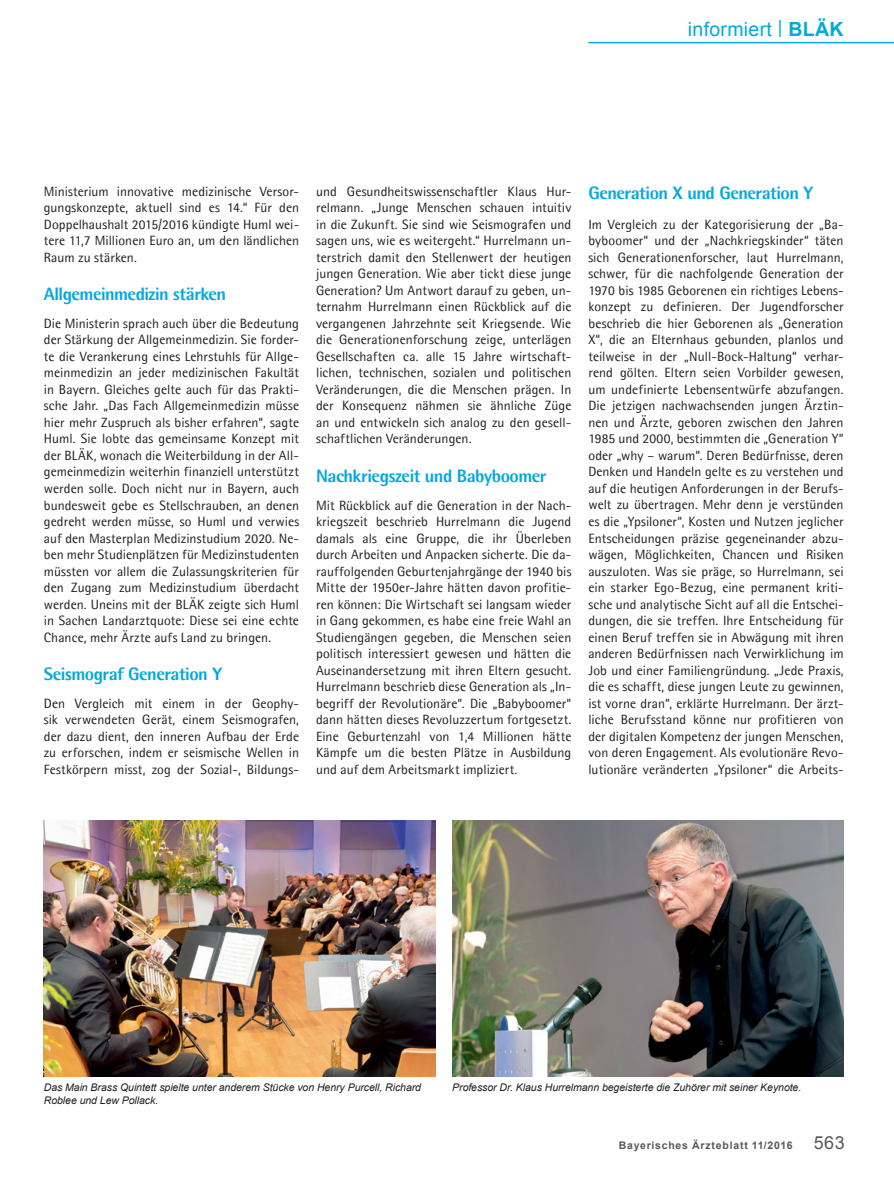
<style>
.page{position:relative;width:894px;height:1189px;background:#fff}
.page>*{position:absolute;margin:0;border:0;box-sizing:border-box;transform-origin:0 0}
.t1{font:19.5px "Arial";letter-spacing:.015em;color:#00a9e0}
.t2{font:800 18px "Agfa Rotis Semisans";letter-spacing:-.03em;color:#00a9e0}
.t3{font:13.5px/16.5px "Agfa Rotis Semisans";letter-spacing:.005em;color:#231f20;text-align:justify}
.t4{font:italic 10.5px/13.5px "Arial";letter-spacing:-.005em;color:#231f20}
.t5{font:700 10.5px "Arial";letter-spacing:.075em;color:#58595b}
.s1{font-weight:700}
.s2{font-weight:400;font-size:18px}
</style>
<div class="page">
<hr style="left:588px;top:42px;width:305px;height:1px;background:#00a9e0">
<img style="left:44px;top:820px;width:391px;height:255px">
<img style="left:452px;top:820px;width:391px;height:255px">
<h1 class="t1" style="left:688px;top:18px;width:157px">informiert <sup>|</sup> <span class="s1">BLÄK</span></h1>
<p class="t3" style="left:44px;top:183px;width:257px">Ministerium innovative medizinische Versor&shy;gungskonzepte, aktuell sind es 14.“ Für den Doppelhaushalt 2015/2016 kündigte Huml wei&shy;tere 11,7 Millionen Euro an, um den ländlichen Raum zu stärken.</p>
<h2 class="t2" style="left:44px;top:282px;width:184px">Allgemeinmedizin stärken</h2>
<p class="t3" style="left:44px;top:315px;width:257px">Die Ministerin sprach auch über die Bedeutung der Stärkung der Allgemeinmedizin. Sie forder&shy;te die Verankerung eines Lehrstuhls für Allge&shy;meinmedizin an jeder medizinischen Fakultät in Bayern. Gleiches gelte auch für das Prakti&shy;sche Jahr. „Das Fach Allgemeinmedizin müsse hier mehr Zuspruch als bisher erfahren“, sagte Huml. Sie lobte das gemeinsame Konzept mit der BLÄK, wonach die Weiterbildung in der All&shy;gemeinmedizin weiterhin finanziell unterstützt werden solle. Doch nicht nur in Bayern, auch bundesweit gebe es Stellschrauben, an denen gedreht werden müsse, so Huml und verwies auf den Masterplan Medizinstudium 2020. Ne&shy;ben mehr Studienplätzen für Medizinstudenten müssten vor allem die Zulassungskriterien für den Zugang zum Medizinstudium überdacht werden. Uneins mit der BLÄK zeigte sich Huml in Sachen Landarztquote: Diese sei eine echte Chance, mehr Ärzte aufs Land zu bringen.</p>
<h2 class="t2" style="left:44px;top:662px;width:180px">Seismograf Generation Y</h2>
<p class="t3" style="left:44px;top:694px;width:257px">Den Vergleich mit einem in der Geophy&shy;sik verwendeten Gerät, einem Seismografen, der dazu dient, den inneren Aufbau der Erde zu erforschen, indem er seismische Wellen in Festkörpern misst, zog der Sozial-, Bildungs-</p>
<p class="t3" style="left:316px;top:183px;width:257px">und Gesundheitswissenschaftler Klaus Hur&shy;relmann. „Junge Menschen schauen intuitiv in die Zukunft. Sie sind wie Seismografen und sagen uns, wie es weitergeht.“ Hurrelmann un&shy;terstrich damit den Stellenwert der heutigen jungen Generation. Wie aber tickt diese junge Generation? Um Antwort darauf zu geben, un&shy;ternahm Hurrelmann einen Rückblick auf die vergangenen Jahrzehnte seit Kriegsende. Wie die Generationenforschung zeige, unterlägen Gesellschaften ca. alle 15 Jahre wirtschaft&shy;lichen, technischen, sozialen und politischen Veränderungen, die die Menschen prägen. In der Konsequenz nähmen sie ähnliche Züge an und entwickeln sich analog zu den gesell&shy;schaftlichen Veränderungen.</p>
<h2 class="t2" style="left:316px;top:464px;width:232px">Nachkriegszeit und Babyboomer</h2>
<p class="t3" style="left:316px;top:496px;width:257px">Mit Rückblick auf die Generation in der Nach&shy;kriegszeit beschrieb Hurrelmann die Jugend damals als eine Gruppe, die ihr Überleben durch Arbeiten und Anpacken sicherte. Die da&shy;rauffolgenden Geburtenjahrgänge der 1940 bis Mitte der 1950er-Jahre hätten davon profitie&shy;ren können: Die Wirtschaft sei langsam wieder in Gang gekommen, es habe eine freie Wahl an Studiengängen gegeben, die Menschen seien politisch interessiert gewesen und hätten die Auseinandersetzung mit ihren Eltern gesucht.<br>Hurrelmann beschrieb diese Generation als „In&shy;begriff der Revolutionäre“. Die „Babyboomer“ dann hätten dieses Revoluzzertum fortgesetzt.<br>Eine Geburtenzahl von 1,4 Millionen hätte Kämpfe um die besten Plätze in Ausbildung und auf dem Arbeitsmarkt impliziert.</p>
<h2 class="t2" style="left:588px;top:181px;width:226px">Generation X und Generation Y</h2>
<p class="t3" style="left:588px;top:216px;width:257px">Im Vergleich zu der Kategorisierung der „Ba&shy;byboomer“ und der „Nachkriegskinder“ täten sich Generationenforscher, laut Hurrelmann, schwer, für die nachfolgende Generation der 1970 bis 1985 Geborenen ein richtiges Lebens&shy;konzept zu definieren. Der Jugendforscher beschrieb die hier Geborenen als „Generation X“, die an Elternhaus gebunden, planlos und teilweise in der „Null-Bock-Haltung“ verhar&shy;rend gölten. Eltern seien Vorbilder gewesen, um undefinierte Lebensentwürfe abzufangen.<br>Die jetzigen nachwachsenden jungen Ärztin&shy;nen und Ärzte, geboren zwischen den Jahren 1985 und 2000, bestimmten die „Generation Y“ oder „why – warum“. Deren Bedürfnisse, deren Denken und Handeln gelte es zu verstehen und auf die heutigen Anforderungen in der Berufs&shy;welt zu übertragen. Mehr denn je verstünden es die „Ypsiloner“, Kosten und Nutzen jeglicher Entscheidungen präzise gegeneinander abzu&shy;wägen, Möglichkeiten, Chancen und Risiken auszuloten. Was sie präge, so Hurrelmann, sei ein starker Ego-Bezug, eine permanent kriti&shy;sche und analytische Sicht auf all die Entschei&shy;dungen, die sie treffen. Ihre Entscheidung für einen Beruf treffen sie in Abwägung mit ihren anderen Bedürfnissen nach Verwirklichung im Job und einer Familiengründung. „Jede Praxis, die es schafft, diese jungen Leute zu gewinnen, ist vorne dran“, erklärte Hurrelmann. Der ärzt&shy;liche Berufsstand könne nur profitieren von der digitalen Kompetenz der jungen Menschen, von deren Engagement. Als evolutionäre Revo&shy;lutionäre veränderten „Ypsiloner“ die Arbeits-</p>
<p class="t4" style="left:44px;top:1079px;width:379px">Das Main Brass Quintett spielte unter anderem Stücke von Henry Purcell, Richard<br>Roblee und Lew Pollack.</p>
<p class="t4" style="left:452px;top:1079px;width:350px">Professor Dr. Klaus Hurrelmann begeisterte die Zuhörer mit seiner Keynote.</p>
<p class="t5" style="left:619px;top:1138px;width:227px">Bayerisches Ärzteblatt 11/2016 <span class="s2">563</span></p>
</div>
